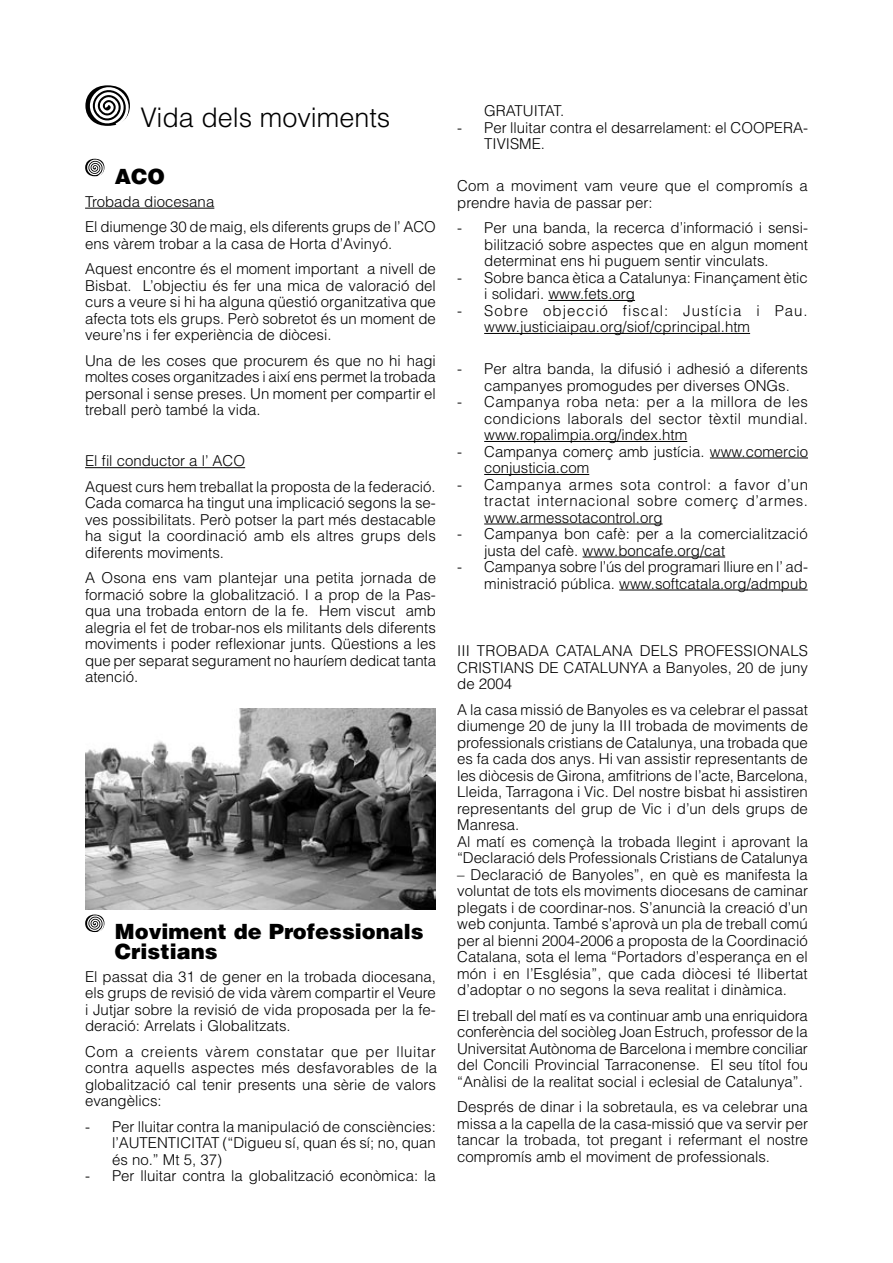
<style>
.page{position:relative;width:893px;height:1263px;background:#fff}
.page>*{position:absolute;margin:0;border:0;box-sizing:border-box;transform-origin:0 0}
.t1{font:300 27px "Helvetica";color:#000}
.t2{font:900 21px "Helvetica";color:#000}
.Body_Text_2{font:300 15px/16.5px "Helvetica";color:#000;text-align:justify}
.Body_Text{font:300 15px/16.5px "Helvetica";color:#000;text-align:justify}
</style>
<div class="page">
<svg style="left:85px;top:85px;width:45px;height:41px"></svg>
<svg style="left:85px;top:158px;width:20px;height:19px"></svg>
<hr style="left:85px;top:208px;width:129px;height:1px;background:#000">
<hr style="left:85px;top:467px;width:160px;height:1px;background:#000">
<svg style="left:85px;top:914px;width:20px;height:19px"></svg>
<hr style="left:548px;top:300px;width:87px;height:1px;background:#000">
<hr style="left:484px;top:333px;width:266px;height:1px;background:#000">
<hr style="left:484px;top:441px;width:203px;height:1px;background:#000">
<hr style="left:710px;top:457px;width:98px;height:1px;background:#000">
<hr style="left:484px;top:474px;width:105px;height:1px;background:#000">
<hr style="left:484px;top:523px;width:179px;height:1px;background:#000">
<hr style="left:583px;top:556px;width:142px;height:1px;background:#000">
<hr style="left:619px;top:589px;width:189px;height:1px;background:#000">
<img style="left:85px;top:708px;width:351px;height:201px">
<p class="t1" style="left:140px;top:101px;width:252px">Vida dels moviments</p>
<p class="t2" style="left:115px;top:162px;width:52px">ACO</p>
<p class="Body_Text_2" style="left:85px;top:193px;width:131px">Trobada diocesana</p>
<p class="Body_Text_2" style="left:85px;top:218px;width:352px">El diumenge 30 de maig, els diferents grups de l’ ACO ens vàrem trobar a la casa de Horta d’Avinyó.</p>
<p class="Body_Text_2" style="left:85px;top:260px;width:352px">Aquest encontre és el moment important a nivell de Bisbat. L’objectiu és fer una mica de valoració del curs a veure si hi ha alguna qüestió organitzativa que afecta tots els grups. Però sobretot és un moment de veure’ns i fer experiència de diòcesi.</p>
<p class="Body_Text_2" style="left:85px;top:352px;width:352px">Una de les coses que procurem és que no hi hagi moltes coses organitzades i així ens permet la trobada personal i sense preses. Un moment per compartir el treball però també la vida.</p>
<p class="Body_Text_2" style="left:85px;top:452px;width:162px">El fil conductor a l’ ACO</p>
<p class="Body_Text_2" style="left:85px;top:478px;width:352px">Aquest curs hem treballat la proposta de la federació.<br>Cada comarca ha tingut una implicació segons la se&shy;ves possibilitats. Però potser la part més destacable ha sigut la coordinació amb els altres grups dels diferents moviments.</p>
<p class="Body_Text_2" style="left:85px;top:569px;width:353px">A Osona ens vam plantejar una petita jornada de formació sobre la globalització. I a prop de la Pas&shy;qua una trobada entorn de la fe. Hem viscut amb alegria el fet de trobar-nos els militants dels diferents moviments i poder reflexionar junts. Qüestions a les que per separat segurament no hauríem dedicat tanta atenció.</p>
<p class="t2" style="left:115px;top:918px;width:310px">Moviment de Professionals</p>
<p class="t2" style="left:115px;top:937px;width:104px">Cristians</p>
<p class="Body_Text_2" style="left:85px;top:968px;width:352px">El passat dia 31 de gener en la trobada diocesana, els grups de revisió de vida vàrem compartir el Veure i Jutjar sobre la revisió de vida proposada per la fe&shy;deració: Arrelats i Globalitzats.</p>
<p class="Body_Text_2" style="left:85px;top:1043px;width:354px">Com a creients vàrem constatar que per lluitar contra aquells aspectes més desfavorables de la globalització cal tenir presents una sèrie de valors evangèlics:</p>
<p class="Body_Text_2" style="left:112px;top:1118px;width:325px;text-indent:-27px">- Per lluitar contra la manipulació de consciències: l’AUTENTICITAT (“Digueu sí, quan és sí; no, quan és no.” Mt 5, 37)</p>
<p class="Body_Text_2" style="left:85px;top:1167px;width:352px">- Per lluitar contra la globalització econòmica: la</p>
<p class="Body_Text_2" style="left:484px;top:102px;width:82px">GRATUITAT.</p>
<p class="Body_Text_2" style="left:484px;top:119px;width:325px;text-indent:-27px">- Per lluitar contra el desarrelament: el COOPERA-<br>TIVISME.</p>
<p class="Body_Text_2" style="left:457px;top:177px;width:352px">Com a moviment vam veure que el compromís a prendre havia de passar per:</p>
<p class="Body_Text_2" style="left:484px;top:219px;width:325px;text-indent:-27px">- Per una banda, la recerca d’informació i sensi&shy;bilització sobre aspectes que en algun moment determinat ens hi puguem sentir vinculats.</p>
<p class="Body_Text_2" style="left:484px;top:269px;width:325px;text-indent:-27px">- Sobre banca ètica a Catalunya: Finançament ètic i solidari. www.fets.org</p>
<p class="Body_Text_2" style="left:484px;top:302px;width:325px;text-indent:-27px">- Sobre objecció fiscal: Justícia i Pau. www.justiciaipau.org/siof/cprincipal.htm</p>
<p class="Body_Text_2" style="left:457px;top:360px;width:352px;text-align:center">- Per altra banda, la difusió i adhesió a diferents campanyes promogudes per diverses ONGs.</p>
<p class="Body_Text_2" style="left:484px;top:393px;width:325px;text-indent:-27px">- Campanya roba neta: per a la millora de les condicions laborals del sector tèxtil mundial. www.ropalimpia.org/index.htm</p>
<p class="Body_Text_2" style="left:484px;top:443px;width:325px;text-indent:-27px">- Campanya comerç amb justícia. www.comercio conjusticia.com</p>
<p class="Body_Text_2" style="left:484px;top:476px;width:325px;text-indent:-27px">- Campanya armes sota control: a favor d’un tractat internacional sobre comerç d’armes. www.armessotacontrol.org</p>
<p class="Body_Text_2" style="left:484px;top:525px;width:325px;text-indent:-27px">- Campanya bon cafè: per a la comercialització justa del cafè. www.boncafe.org/cat</p>
<p class="Body_Text_2" style="left:457px;top:558px;width:352px;text-align:right">- Campanya sobre l’ús del programari lliure en l’ ad&shy;ministració pública. www.softcatala.org/admpub</p>
<p class="Body_Text" style="left:457px;top:642px;width:352px">III TROBADA CATALANA DELS PROFESSIONALS CRISTIANS DE CATALUNYA a Banyoles, 20 de juny de 2004</p>
<p class="Body_Text_2" style="left:457px;top:701px;width:352px">A la casa missió de Banyoles es va celebrar el passat diumenge 20 de juny la III trobada de moviments de professionals cristians de Catalunya, una trobada que es fa cada dos anys. Hi van assistir representants de les diòcesis de Girona, amfitrions de l’acte, Barcelona, Lleida, Tarragona i Vic. Del nostre bisbat hi assistiren representants del grup de Vic i d’un dels grups de Manresa.</p>
<p class="Body_Text_2" style="left:457px;top:833px;width:352px">Al matí es començà la trobada llegint i aprovant la “Declaració dels Professionals Cristians de Catalunya</p>
<p class="Body_Text_2" style="left:457px;top:866px;width:352px">– Declaració de Banyoles”, en què es manifesta la voluntat de tots els moviments diocesans de caminar plegats i de coordinar-nos. S’anuncià la creació d’un web conjunta. També s’aprovà un pla de treball comú per al bienni 2004-2006 a proposta de la Coordinació Catalana, sota el lema “Portadors d’esperança en el món i en l’Església”, que cada diòcesi té llibertat d’adoptar o no segons la seva realitat i dinàmica.</p>
<p class="Body_Text_2" style="left:457px;top:1007px;width:352px">El treball del matí es va continuar amb una enriquidora conferència del sociòleg Joan Estruch, professor de la Universitat Autònoma de Barcelona i membre conciliar del Concili Provincial Tarraconense. El seu títol fou “Anàlisi de la realitat social i eclesial de Catalunya”.</p>
<p class="Body_Text_2" style="left:457px;top:1098px;width:352px">Després de dinar i la sobretaula, es va celebrar una missa a la capella de la casa-missió que va servir per tancar la trobada, tot pregant i refermant el nostre compromís amb el moviment de professionals.</p>
</div>
